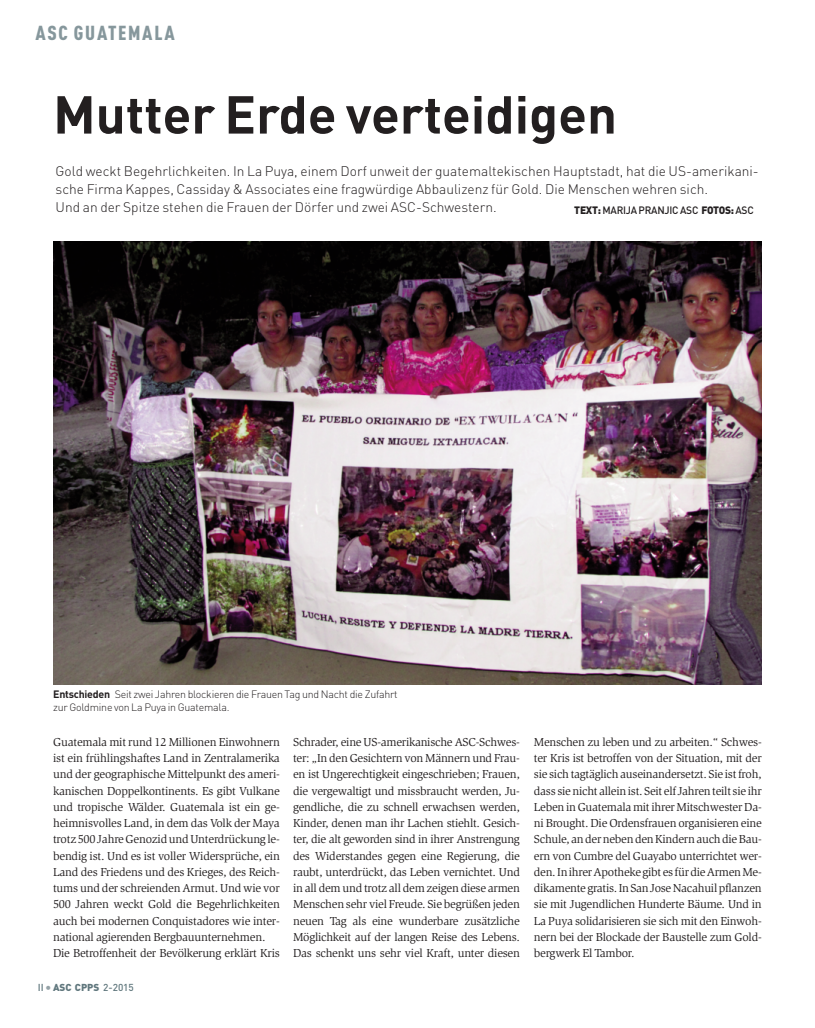
<style>
.page{position:relative;width:815px;height:1028px;background:#fff}
.page>*{position:absolute;margin:0;border:0;box-sizing:border-box;transform-origin:0 0}
.t1{font:700 52.5px "DIN Pro";color:#231f20}
.t2{font:900 20px "DIN Cond";letter-spacing:.085em;color:#86979c}
.t3{font:300 13.75px/17.5px "DIN Pro";color:#231f20}
.t4{font:11.88px/16.2px "Slimbach Std";letter-spacing:-.015em;color:#231f20;text-align:justify}
.t5{font:300 10.62px/13.8px "DIN Pro";letter-spacing:-.02em;color:#231f20}
.t6{font:500 10.62px "DIN Pro";letter-spacing:-.02em;color:#231f20;scale:.96 1}
.t7{font:500 10px "DIN Pro";color:#60777d}
.s1{font-weight:900}
.s2{font-weight:700}
.s3{font-size:12.5px;color:#95a2a7}
</style>
<div class="page">
<img style="left:53px;top:241px;width:709px;height:443px">
<h2 class="t2" style="left:35px;top:21px;width:141px">ASC GUATEMALA</h2>
<h1 class="t1" style="left:53px;top:84px;width:565px">Mutter Erde verteidigen</h1>
<p class="t3" style="left:56px;top:163px;width:705px">Gold weckt Begehrlichkeiten. In La Puya, einem Dorf unweit der guatemaltekischen Hauptstadt, hat die US-amerikani&shy;sche Firma Kappes, Cassiday &amp; Associates eine fragwürdige Abbaulizenz für Gold. Die Menschen wehren sich.<br>Und an der Spitze stehen die Frauen der Dörfer und zwei ASC-Schwestern.</p>
<p class="t6" style="left:574px;top:204px;width:189px"><span class="s1">TEXT:</span>MARIJA PRANJIC ASC <span class="s1">FOTOS:</span> ASC</p>
<p class="t5" style="left:53px;top:687px;width:346px"><span class="s2">Entschieden</span> Seit zwei Jahren blockieren die Frauen Tag und Nacht die Zufahrt zur Goldmine von La Puya in Guatemala.</p>
<p class="t4" style="left:53px;top:734px;width:228px;text-align:left">Guatemala mit rund 12 Millionen Einwohnern ist ein frühlingshaftes Land in Zentralamerika und der geographische Mittelpunkt des ameri&shy;kanischen Doppelkontinents. Es gibt Vulkane und tropische Wälder. Guatemala ist ein ge&shy;heimnisvolles Land, in dem das Volk der Maya trotz 500 JahreGenozidundUnterdrückung le&shy;bendig ist. Und es ist voller Widersprüche, ein Land des Friedens und des Krieges, des Reich&shy;tums und der schreienden Armut. Und wie vor 500 Jahren weckt Gold die Begehrlichkeiten auch bei modernen Conquistadores wie inter&shy;national agierenden Bergbauunternehmen.<br>Die Betroffenheit der Bevölkerung erklärt Kris</p>
<p class="t4" style="left:293px;top:734px;width:228px">Schrader, eine US-amerikanische ASC-Schwes&shy;ter: „In den Gesichtern von Männern und Frau&shy;en ist Ungerechtigkeit eingeschrieben; Frauen, die vergewaltigt und missbraucht werden, Ju&shy;gendliche, die zu schnell erwachsen werden, Kinder, denen man ihr Lachen stiehlt. Gesich&shy;ter, die alt geworden sind in ihrer Anstrengung des Widerstandes gegen eine Regierung, die raubt, unterdrückt, das Leben vernichtet. Und in all dem und trotz all dem zeigen diese armen Menschen sehr viel Freude. Sie begrüßen jeden neuen Tag als eine wunderbare zusätzliche Möglichkeit auf der langen Reise des Lebens.<br>Das schenkt uns sehr viel Kraft, unter diesen</p>
<p class="t4" style="left:534px;top:734px;width:229px">Menschen zu leben und zu arbeiten.“ Schwes&shy;ter Kris ist betroffen von der Situation, mit der sie sich tagtäglich auseinandersetzt. Sie ist froh, dass sienicht alleinist. Seit elf Jahrenteilt sie ihr Leben in Guatemala mit ihrer Mitschwester Da&shy;ni Brought. Die Ordensfrauen organisieren eine Schule,andernebendenKindernauchdieBau&shy;ern von Cumbre del Guayabo unterrichtet wer&shy;den.InihrerApothekegibtes fürdieArmenMe&shy;dikamentegratis.InSanJoseNacahuilpflanzen sie mit Jugendlichen Hunderte Bäume. Und in La Puya solidarisieren sie sich mit den Einwoh&shy;nern bei der Blockade der Baustelle zum Gold&shy;bergwerk El Tambor.</p>
<p class="t7" style="left:38px;top:982px;width:98px">II<span class="s3">•</span><span class="s1">ASC CPPS</span> 2-2015</p>
</div>
